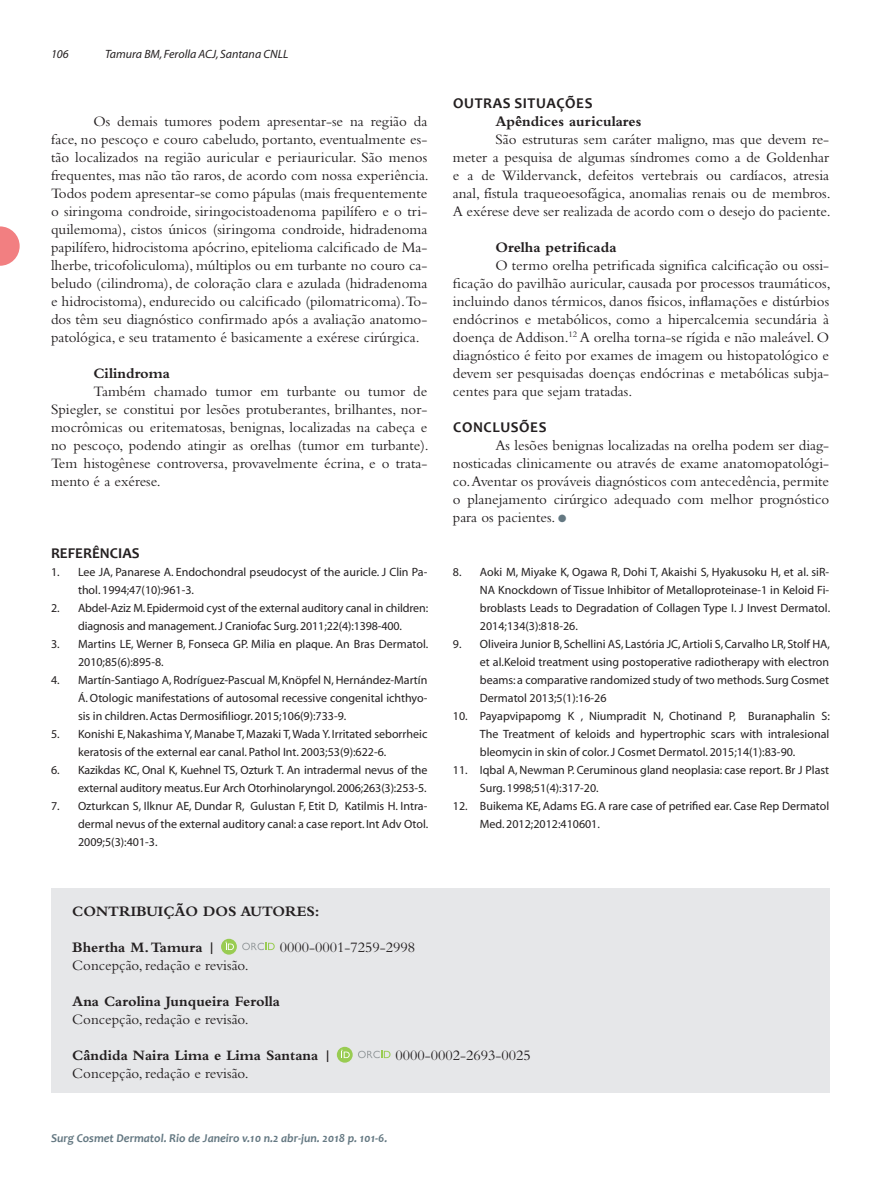
<style>
.page{position:relative;width:893px;height:1191px;background:#fff}
.page>*{position:absolute;margin:0;border:0;box-sizing:border-box;transform-origin:0 0}
.Surgical-PT_-_2016{font:15px/18px "Bembo";color:#231f20;text-align:justify}
.Surgical-PT_-_2016-2{font:700 15px "Bembo";color:#231f20}
.ABD-ING{font:15px "Bembo";color:#231f20}
.Surgical-PT_-_2016-3{font:700 15px "Candara";letter-spacing:.04em;color:#231f20}
.Surgical-PT_-_2016-4{font:700 15px "Candara";color:#231f20}
.t1{font:12px/18px "Myriad";color:#231f20}
.t2{font:italic 700 12px "Candara";color:#647882}
.t3{font:italic 12px "Myriad";color:#231f20}
.s1{color:#647882}
</style>
<div class="page">
<svg style="left:0;top:226px;width:20px;height:40px"></svg>
<div style="left:51px;top:888px;width:778px;height:205px;background:#e6e7e9"></div>
<svg style="left:221px;top:938px;width:16px;height:16px"></svg>
<svg style="left:242px;top:942px;width:33px;height:8px"></svg>
<svg style="left:226px;top:941px;width:8px;height:9px"></svg>
<svg style="left:337px;top:1046px;width:16px;height:16px"></svg>
<svg style="left:358px;top:1050px;width:33px;height:8px"></svg>
<svg style="left:341px;top:1049px;width:9px;height:9px"></svg>
<p class="t3" style="left:51px;top:48px;width:19px">106</p>
<p class="t3" style="left:105px;top:48px;width:185px">Tamura BM, Ferolla ACJ, Santana CNLL</p>
<p class="Surgical-PT_-_2016" style="left:51px;top:112px;width:379px;text-indent:43px">Os demais tumores podem apresentar-se na região da face, no pescoço e couro cabeludo, portanto, eventualmente es&shy;tão localizados na região auricular e periauricular. São menos frequentes, mas não tão raros, de acordo com nossa experiência.<br>Todos podem apresentar-se como pápulas (mais frequentemente o siringoma condroide, siringocistoadenoma papilífero e o tri&shy;quilemoma), cistos únicos (siringoma condroide, hidradenoma papilífero, hidrocistoma apócrino, epitelioma calcificado de Ma&shy;lherbe, tricofoliculoma), múltiplos ou em turbante no couro ca&shy;beludo (cilindroma), de coloração clara e azulada (hidradenoma e hidrocistoma), endurecido ou calcificado (pilomatricoma).To&shy;dos têm seu diagnóstico confirmado após a avaliação anatomo&shy;patológica, e seu tratamento é basicamente a exérese cirúrgica.</p>
<p class="Surgical-PT_-_2016-2" style="left:94px;top:365px;width:78px">Cilindroma</p>
<p class="Surgical-PT_-_2016" style="left:51px;top:382px;width:379px;text-indent:43px">Também chamado tumor em turbante ou tumor de Spiegler, se constitui por lesões protuberantes, brilhantes, nor&shy;mocrômicas ou eritematosas, benignas, localizadas na cabeça e no pescoço, podendo atingir as orelhas (tumor em turbante).<br>Tem histogênese controversa, provavelmente écrina, e o trata&shy;mento é a exérese.</p>
<p class="Surgical-PT_-_2016-4" style="left:51px;top:544px;width:90px">REFERÊNCIAS</p>
<p class="t1" style="left:78px;top:564px;width:351px;text-indent:-27px">1. Lee JA, Panarese A. Endochondral pseudocyst of the auricle. J Clin Pa&shy;thol. 1994;47(10):961-3.</p>
<p class="t1" style="left:51px;top:600px;width:379px;text-align:center">2. Abdel-Aziz M. Epidermoid cyst of the external auditory canal in children: diagnosis and management. J Craniofac Surg. 2011;22(4):1398-400.</p>
<p class="t1" style="left:78px;top:636px;width:352px;text-indent:-27px">3. Martins LE, Werner B, Fonseca GP. Milia en plaque. An Bras Dermatol.<br>2010;85(6):895-8.</p>
<p class="t1" style="left:78px;top:672px;width:351px;text-align:justify;text-indent:-27px">4. Martín-Santiago A, Rodríguez-Pascual M, Knöpfel N, Hernández-Martín Á. Otologic manifestations of autosomal recessive congenital ichthyo&shy;sis in children. Actas Dermosifiliogr. 2015;106(9):733-9.</p>
<p class="t1" style="left:78px;top:726px;width:351px;text-indent:-27px">5. Konishi E, Nakashima Y, Manabe T, Mazaki T, Wada Y. Irritated seborrheic keratosis of the external ear canal. Pathol Int. 2003;53(9):622-6.</p>
<p class="t1" style="left:51px;top:762px;width:378px;text-align:right">6. Kazikdas KC, Onal K, Kuehnel TS, Ozturk T. An intradermal nevus of the external auditory meatus. Eur Arch Otorhinolaryngol. 2006;263(3):253-5.</p>
<p class="t1" style="left:78px;top:798px;width:352px;text-align:justify;text-indent:-27px">7. Ozturkcan S, Ilknur AE, Dundar R, Gulustan F, Etit D, Katilmis H. Intra&shy;dermal nevus of the external auditory canal: a case report. Int Adv Otol.<br>2009;5(3):401-3.</p>
<p class="Surgical-PT_-_2016-3" style="left:453px;top:94px;width:141px">OUTRAS SITUAÇÕES</p>
<p class="Surgical-PT_-_2016-2" style="left:495px;top:113px;width:148px">Apêndices auriculares</p>
<p class="Surgical-PT_-_2016" style="left:453px;top:130px;width:379px;text-indent:43px">São estruturas sem caráter maligno, mas que devem re&shy;meter a pesquisa de algumas síndromes como a de Goldenhar e a de Wildervanck, defeitos vertebrais ou cardíacos, atresia anal, fístula traqueoesofágica, anomalias renais ou de membros.<br>A exérese deve ser realizada de acordo com o desejo do paciente.</p>
<p class="Surgical-PT_-_2016-2" style="left:495px;top:239px;width:123px">Orelha petrificada</p>
<p class="Surgical-PT_-_2016" style="left:453px;top:256px;width:379px;text-indent:43px">O termo orelha petrificada significa calcificação ou ossi&shy;ficação do pavilhão auricular, causada por processos traumáticos, incluindo danos térmicos, danos físicos, inflamações e distúrbios endócrinos e metabólicos, como a hipercalcemia secundária à doença de Addison.<sup>12</sup> A orelha torna-se rígida e não maleável. O diagnóstico é feito por exames de imagem ou histopatológico e devem ser pesquisadas doenças endócrinas e metabólicas subja&shy;centes para que sejam tratadas.</p>
<p class="Surgical-PT_-_2016-3" style="left:453px;top:418px;width:95px">CONCLUSÕES</p>
<p class="Surgical-PT_-_2016" style="left:453px;top:436px;width:378px;text-indent:43px">As lesões benignas localizadas na orelha podem ser diag&shy;nosticadas clinicamente ou através de exame anatomopatológi&shy;co. Aventar os prováveis diagnósticos com antecedência, permite o planejamento cirúrgico adequado com melhor prognóstico para os pacientes. <span class="s1">●</span></p>
<p class="t1" style="left:480px;top:564px;width:352px;text-align:justify;text-indent:-27px">8. Aoki M, Miyake K, Ogawa R, Dohi T, Akaishi S, Hyakusoku H, et al. siR-NA Knockdown of Tissue Inhibitor of Metalloproteinase-1 in Keloid Fi&shy;broblasts Leads to Degradation of Collagen Type I. J Invest Dermatol.<br>2014;134(3):818-26.</p>
<p class="t1" style="left:480px;top:636px;width:352px;text-align:justify;text-indent:-27px">9. Oliveira Junior B, Schellini AS, Lastória JC, Artioli S, Carvalho LR, Stolf HA, et al.Keloid treatment using postoperative radiotherapy with electron beams: a comparative randomized study of two methods. Surg Cosmet Dermatol 2013;5(1):16-26</p>
<p class="t1" style="left:480px;top:708px;width:352px;text-align:justify;text-indent:-27px">10. Payapvipapomg K , Niumpradit N, Chotinand P, Buranaphalin S:<br>The Treatment of keloids and hypertrophic scars with intralesional bleomycin in skin of color. J Cosmet Dermatol. 2015;14(1):83-90.</p>
<p class="t1" style="left:480px;top:762px;width:351px;text-indent:-27px">11. Iqbal A, Newman P. Ceruminous gland neoplasia: case report. Br J Plast<br>Surg. 1998;51(4):317-20.</p>
<p class="t1" style="left:480px;top:798px;width:351px;text-indent:-27px">12. Buikema KE, Adams EG. A rare case of petrified ear. Case Rep Dermatol<br>Med. 2012;2012:410601.</p>
<p class="Surgical-PT_-_2016-2" style="left:72px;top:902px;width:249px">CONTRIBUIÇÃO DOS AUTORES:</p>
<p class="Surgical-PT_-_2016-2" style="left:72px;top:938px;width:145px">Bhertha M. Tamura |</p>
<p class="Surgical-PT_-_2016" style="left:280px;top:937px;width:137px">0000-0001-7259-2998</p>
<p class="ABD-ING" style="left:72px;top:956px;width:178px">Concepção, redação e revisão.</p>
<p class="Surgical-PT_-_2016-2" style="left:72px;top:992px;width:209px">Ana Carolina Junqueira Ferolla</p>
<p class="ABD-ING" style="left:72px;top:1010px;width:178px">Concepção, redação e revisão.</p>
<p class="Surgical-PT_-_2016-2" style="left:72px;top:1046px;width:261px">Cândida Naira Lima e Lima Santana |</p>
<p class="Surgical-PT_-_2016" style="left:396px;top:1045px;width:137px">0000-0002-2693-0025</p>
<p class="ABD-ING" style="left:72px;top:1064px;width:178px">Concepção, redação e revisão.</p>
<p class="t2" style="left:51px;top:1130px;width:338px">Surg Cosmet Dermatol. Rio de Janeiro v.10 n.2 abr-jun. 2018 p. 101-6.</p>
</div>
